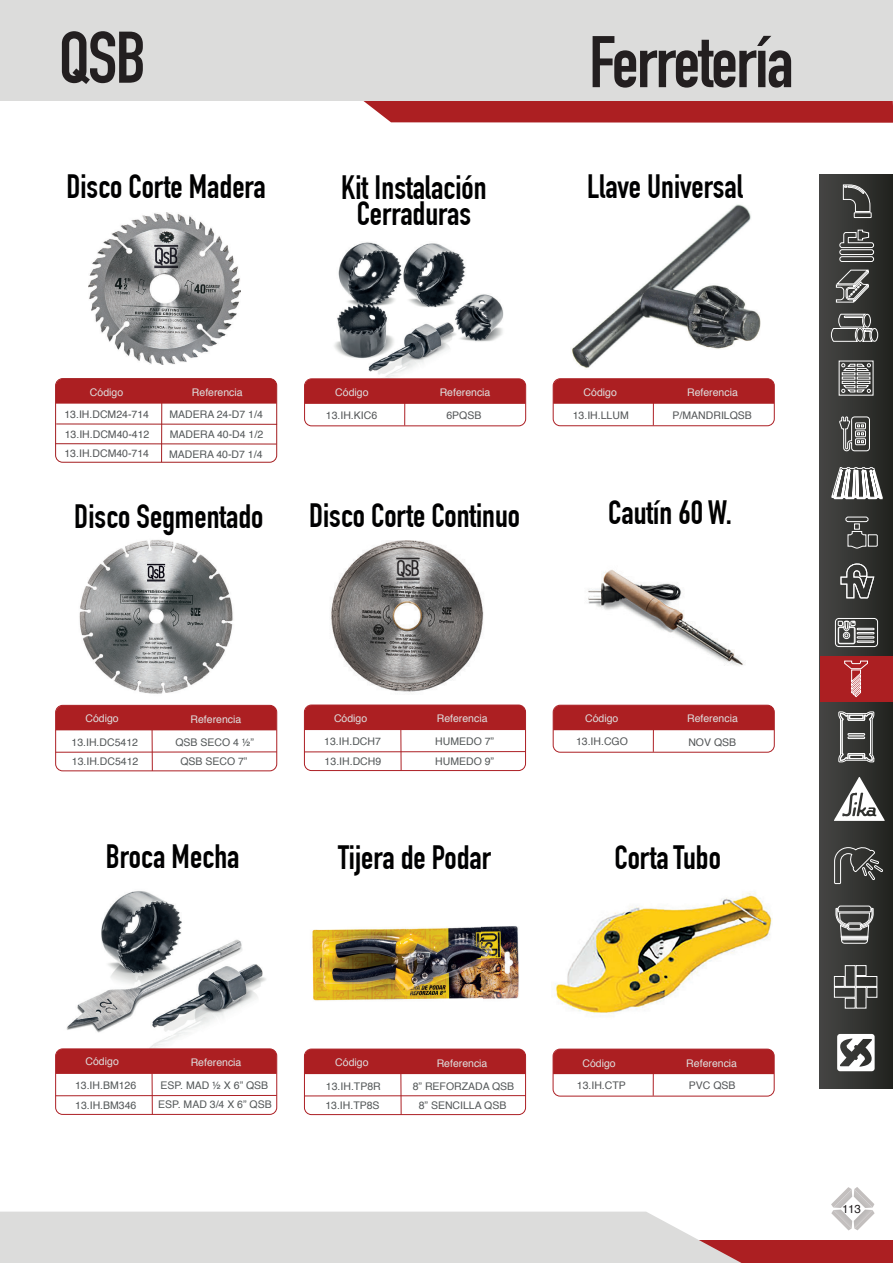
<style>
.page{position:relative;width:893px;height:1263px;background:#fff}
.page>*{position:absolute;margin:0;border:0;box-sizing:border-box;transform-origin:0 0}
.t1{font:700 71.7px "DIN Condensed";letter-spacing:-.02em;color:#231f20}
.t2{font:700 33px/25.5px "DIN Condensed";color:#000001;text-align:center}
.t3{font:11.55px "Helvetica";color:#231f20}
.t4{font:10.5px "Helvetica";color:#535758}
.t5{font:10.5px "Helvetica";color:#dedfde}
.t6{font:10.5px "Helvetica";color:#535557}
</style>
<div class="page">
<img style="left:309px;top:926px;width:217px;height:127px">
<img style="left:572px;top:204px;width:189px;height:164px">
<img style="left:334px;top:242px;width:170px;height:136px">
<img style="left:61px;top:540px;width:210px;height:165px">
<img style="left:89px;top:212px;width:151px;height:152px">
<img style="left:331px;top:540px;width:153px;height:153px">
<img style="left:552px;top:892px;width:221px;height:173px">
<img style="left:562px;top:570px;width:207px;height:135px">
<img style="left:66px;top:891px;width:200px;height:194px">
<hr style="left:152px;top:730px;width:1px;height:41px;background:#ac1f24">
<div style="left:56px;top:705px;width:221px;height:25px;background:#ac1f22"></div>
<div style="left:55px;top:705px;width:222px;height:66px;border:1px solid #ac1f24;border-radius:7px"></div>
<hr style="left:56px;top:751px;width:221px;height:2px;background:#ac1f24">
<hr style="left:152px;top:1073px;width:1px;height:41px;background:#ac1f24">
<div style="left:57px;top:1049px;width:219px;height:25px;background:#ac1f22"></div>
<div style="left:55px;top:1048px;width:222px;height:67px;border:1px solid #ac1f24;border-radius:7px"></div>
<hr style="left:56px;top:1095px;width:221px;height:1px;background:#ac1f24">
<hr style="left:400px;top:1073px;width:1px;height:41px;background:#ac1f24">
<div style="left:304px;top:1049px;width:221px;height:25px;background:#ac1f22"></div>
<div style="left:304px;top:1049px;width:222px;height:66px;border:1px solid #ac1f24;border-radius:7px"></div>
<hr style="left:304px;top:1095px;width:222px;height:1px;background:#ac1f24">
<hr style="left:653px;top:711px;width:1px;height:41px;background:#ac1f24">
<div style="left:553px;top:705px;width:221px;height:25px;background:#ac1f22"></div>
<div style="left:553px;top:705px;width:222px;height:47px;border:1px solid #ac1f24;border-radius:7px"></div>
<hr style="left:653px;top:1055px;width:1px;height:41px;background:#ac1f24">
<div style="left:553px;top:1049px;width:221px;height:25px;background:#ac1f22"></div>
<div style="left:553px;top:1049px;width:222px;height:47px;border:1px solid #ac1f24;border-radius:7px"></div>
<hr style="left:400px;top:729px;width:1px;height:41px;background:#ac1f24">
<div style="left:304px;top:705px;width:221px;height:25px;background:#ac1f22"></div>
<div style="left:304px;top:705px;width:222px;height:66px;border:1px solid #ac1f24;border-radius:7px"></div>
<hr style="left:304px;top:751px;width:221px;height:1px;background:#ac1f24">
<svg style="left:347px;top:100px;width:546px;height:23px"></svg>
<div style="left:0;top:0;width:893px;height:100px;background:#dcdcdb"></div>
<svg style="left:831px;top:1187px;width:44px;height:43px"></svg>
<div style="left:661px;top:1240px;width:232px;height:23px;background:#ac1f22"></div>
<svg style="left:0;top:1211px;width:741px;height:52px"></svg>
<hr style="left:653px;top:384px;width:1px;height:41px;background:#ac1f24">
<div style="left:553px;top:379px;width:220px;height:25px;background:#ac1f22"></div>
<div style="left:553px;top:378px;width:222px;height:48px;border:1px solid #ac1f24;border-radius:7px"></div>
<hr style="left:404px;top:385px;width:1px;height:40px;background:#ac1f24">
<div style="left:306px;top:380px;width:218px;height:24px;background:#ac1f22"></div>
<div style="left:304px;top:378px;width:222px;height:48px;border:1px solid #ac1f24;border-radius:7px"></div>
<hr style="left:161px;top:384px;width:1px;height:78px;background:#a41d20">
<div style="left:57px;top:379px;width:220px;height:25px;background:#ac1f22"></div>
<div style="left:55px;top:378px;width:222px;height:85px;border:1px solid #a41d20;border-radius:7px"></div>
<hr style="left:56px;top:424px;width:221px;height:1px;background:#a41d20">
<hr style="left:56px;top:443px;width:220px;height:1px;background:#a41d20">
<div style="left:820px;top:175px;width:73px;height:913px;background:linear-gradient(to right,#474645,#242521)"></div>
<div style="left:820px;top:656px;width:73px;height:45px;background:#ac1f22"></div>
<svg style="left:847px;top:531px;width:31px;height:18px"></svg>
<div style="left:845px;top:517px;width:23px;height:5px;border:1px solid #fff;border-radius:2px"></div>
<div style="left:854px;top:523px;width:6px;height:7px;border:1px solid #fff"></div>
<div style="left:839px;top:249px;width:35px;height:6px;border:1px solid #fff;border-radius:2px"></div>
<div style="left:839px;top:256px;width:35px;height:6px;border:1px solid #fff;border-radius:2px"></div>
<svg style="left:839px;top:229px;width:35px;height:19px"></svg>
<svg style="left:835px;top:905px;width:39px;height:39px"></svg>
<svg style="left:835px;top:269px;width:34px;height:34px"></svg>
<svg style="left:835px;top:563px;width:43px;height:84px"></svg>
<svg style="left:844px;top:660px;width:24px;height:38px"></svg>
<svg style="left:838px;top:711px;width:37px;height:53px"></svg>
<svg style="left:834px;top:847px;width:50px;height:37px"></svg>
<div style="left:867px;top:987px;width:10px;height:11px;border:1px solid #fff"></div>
<div style="left:856px;top:976px;width:21px;height:11px;border:1px solid #fff"></div>
<div style="left:856px;top:965px;width:10px;height:11px;border:1px solid #fff"></div>
<div style="left:845px;top:965px;width:10px;height:22px;border:1px solid #fff"></div>
<svg style="left:834px;top:976px;width:22px;height:22px"></svg>
<div style="left:845px;top:998px;width:10px;height:10px;border:1px solid #fff"></div>
<svg style="left:831px;top:360px;width:52px;height:140px"></svg>
<svg style="left:831px;top:313px;width:47px;height:29px"></svg>
<div style="left:854px;top:212px;width:17px;height:6px;border:1px solid #fff"></div>
<svg style="left:843px;top:184px;width:28px;height:28px"></svg>
<svg style="left:834px;top:777px;width:51px;height:44px"></svg>
<svg style="left:836px;top:1034px;width:40px;height:37px"></svg>
<h1 class="t1" style="left:59px;top:16px;width:89px">QSB</h1>
<h1 class="t1" style="left:589px;top:20px;width:206px">Ferretería</h1>
<h2 class="t2" style="left:66px;top:174px;width:201px">Disco Corte Madera</h2>
<h2 class="t2" style="left:341px;top:175px;width:147px">Kit Instalación<br>Cerraduras</h2>
<h2 class="t2" style="left:587px;top:174px;width:157px">Llave Universal</h2>
<p class="t5" style="left:90px;top:384px;width:35px">Código</p>
<p class="t5" style="left:192px;top:384px;width:52px">Referencia</p>
<p class="t6" style="left:64px;top:406px;width:86px">13.IH.DCM24-714</p>
<p class="t4" style="left:170px;top:407px;width:95px">MADERA 24-D7 1/4</p>
<p class="t6" style="left:65px;top:426px;width:86px">13.IH.DCM40-412</p>
<p class="t4" style="left:170px;top:426px;width:95px">MADERA 40-D4 1/2</p>
<p class="t6" style="left:64px;top:445px;width:86px">13.IH.DCM40-714</p>
<p class="t4" style="left:169px;top:446px;width:95px">MADERA 40-D7 1/4</p>
<h2 class="t2" style="left:74px;top:503px;width:191px">Disco Segmentado</h2>
<p class="t5" style="left:335px;top:384px;width:35px">Código</p>
<p class="t5" style="left:440px;top:384px;width:52px">Referencia</p>
<p class="t6" style="left:326px;top:407px;width:53px">13.IH.KIC6</p>
<p class="t6" style="left:446px;top:407px;width:37px">6PQSB</p>
<h2 class="t2" style="left:309px;top:503px;width:213px">Disco Corte Continuo</h2>
<p class="t5" style="left:584px;top:384px;width:35px">Código</p>
<p class="t5" style="left:687px;top:384px;width:52px">Referencia</p>
<p class="t6" style="left:573px;top:407px;width:58px">13.IH.LLUM</p>
<p class="t6" style="left:673px;top:407px;width:81px">P/MANDRILQSB</p>
<h2 class="t2" style="left:608px;top:500px;width:125px">Cautín 60 W.</h2>
<p class="t5" style="left:85px;top:711px;width:35px">Código</p>
<p class="t5" style="left:190px;top:711px;width:52px">Referencia</p>
<p class="t4" style="left:72px;top:734px;width:68px">13.IH.DC5412</p>
<p class="t4" style="left:175px;top:734px;width:80px">QSB SECO 4 ½”</p>
<p class="t4" style="left:72px;top:753px;width:68px">13.IH.DC5412</p>
<p class="t4" style="left:180px;top:753px;width:69px">QSB SECO 7”</p>
<h2 class="t2" style="left:106px;top:844px;width:135px">Broca Mecha</h2>
<p class="t5" style="left:334px;top:710px;width:35px">Código</p>
<p class="t5" style="left:437px;top:710px;width:52px">Referencia</p>
<p class="t4" style="left:324px;top:733px;width:58px">13.IH.DCH7</p>
<p class="t4" style="left:435px;top:734px;width:60px">HUMEDO 7”</p>
<p class="t4" style="left:325px;top:753px;width:58px">13.IH.DCH9</p>
<p class="t4" style="left:435px;top:753px;width:60px">HUMEDO 9”</p>
<h2 class="t2" style="left:338px;top:845px;width:154px">Tijera de Podar</h2>
<p class="t5" style="left:585px;top:710px;width:35px">Código</p>
<p class="t5" style="left:687px;top:710px;width:52px">Referencia</p>
<p class="t6" style="left:576px;top:734px;width:53px">13.IH.CGO</p>
<p class="t6" style="left:688px;top:735px;width:49px">NOV QSB</p>
<h2 class="t2" style="left:615px;top:845px;width:108px">CortaTubo</h2>
<p class="t5" style="left:86px;top:1054px;width:35px">Código</p>
<p class="t5" style="left:191px;top:1054px;width:52px">Referencia</p>
<p class="t4" style="left:75px;top:1077px;width:63px">13.IH.BM126</p>
<p class="t4" style="left:161px;top:1077px;width:109px">ESP. MAD ½ X 6” QSB</p>
<p class="t4" style="left:75px;top:1097px;width:63px">13.IH.BM346</p>
<p class="t4" style="left:158px;top:1097px;width:115px">ESP. MAD 3/4 X 6” QSB</p>
<p class="t5" style="left:335px;top:1055px;width:35px">Código</p>
<p class="t5" style="left:437px;top:1055px;width:52px">Referencia</p>
<p class="t4" style="left:326px;top:1078px;width:56px">13.IH.TP8R</p>
<p class="t4" style="left:413px;top:1079px;width:103px">8” REFORZADA QSB</p>
<p class="t4" style="left:325px;top:1097px;width:56px">13.IH.TP8S</p>
<p class="t4" style="left:419px;top:1097px;width:89px">8” SENCILLA QSB</p>
<p class="t5" style="left:583px;top:1055px;width:35px">Código</p>
<p class="t5" style="left:686px;top:1055px;width:52px">Referencia</p>
<p class="t6" style="left:577px;top:1077px;width:51px">13.IH.CTP</p>
<p class="t6" style="left:689px;top:1077px;width:48px">PVC QSB</p>
<p class="t3" style="left:842px;top:1200px;width:20px">113</p>
</div>
